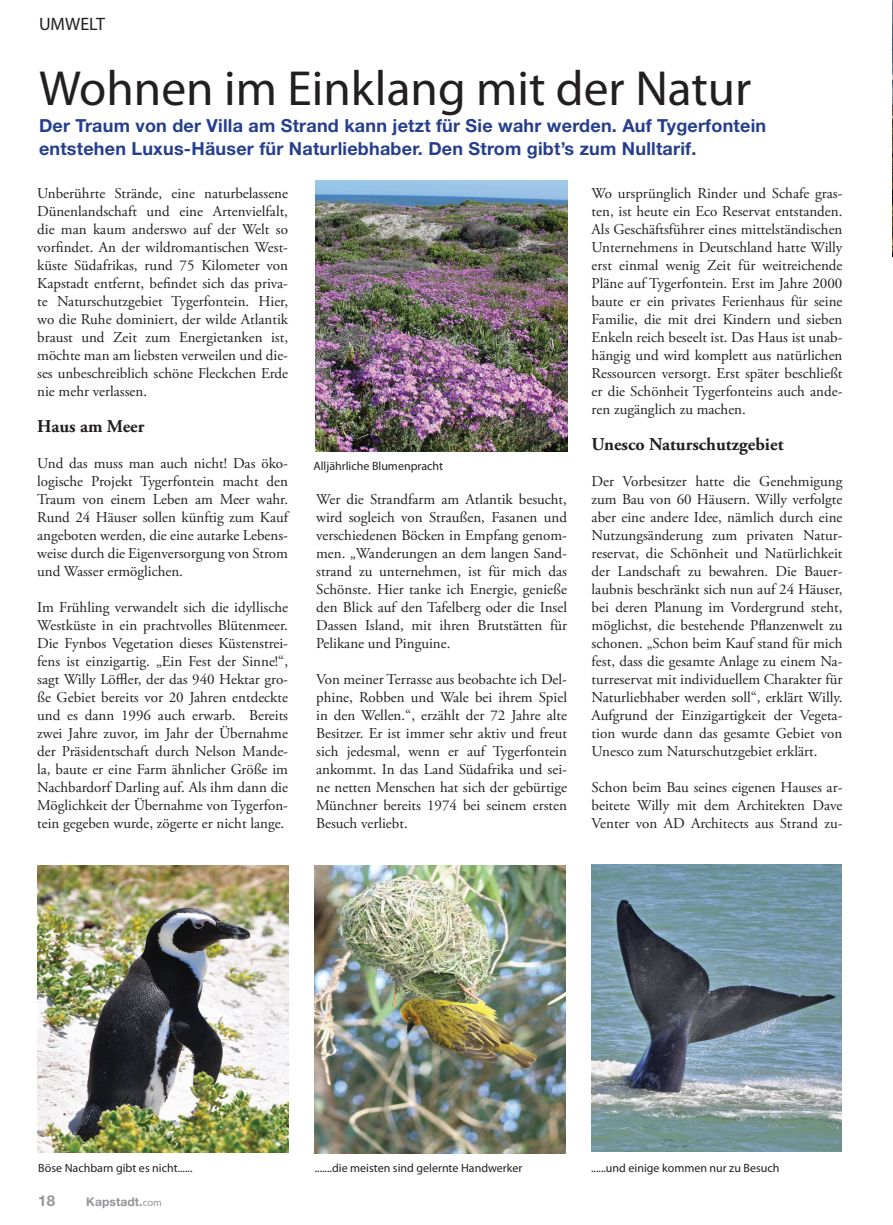
<style>
.page{position:relative;width:893px;height:1225px;background:#fff}
.page>*{position:absolute;margin:0;border:0;box-sizing:border-box;transform-origin:0 0}
.t1{font:49.5px "Myriad Pro";color:#231f20}
.Editorial_Subtitle{font:700 18px "Helvetica Neue LT Std";letter-spacing:.01em;color:#253f8e}
.Editorial_Kontakt{font:700 18px "Adobe Garamond Pro";color:#231f20}
.t2{font:18px "Myriad Pro";color:#231f20}
.Editorial_Kontakt-2{font:15px/18px "Adobe Garamond Pro";color:#231f20;text-align:justify}
.t3{font:700 15px "Helvetica Neue LT Std";color:#939598}
.t4{font:12px "Myriad Pro";color:#231f20}
.t5{font:700 12px "Helvetica Neue LT Std";letter-spacing:.01em;color:#939598}
.s1{font-family:"Myriad Pro";font-weight:400;font-size:10.5px}
</style>
<div class="page">
<img style="left:892px;top:0;width:1px;height:257px">
<img style="left:316px;top:180px;width:251px;height:272px">
<img style="left:591px;top:864px;width:251px;height:287px">
<img style="left:38px;top:865px;width:250px;height:287px">
<img style="left:315px;top:866px;width:251px;height:287px">
<p class="t2" style="left:39px;top:12px;width:68px">UMWELT</p>
<p class="t1" style="left:39px;top:58px;width:714px">Wohnen im Einklang mit der Natur</p>
<p class="Editorial_Subtitle" style="left:39px;top:115px;width:729px">Der Traum von der Villa am Strand kann jetzt für Sie wahr werden. Auf Tygerfontein</p>
<p class="Editorial_Subtitle" style="left:39px;top:137px;width:659px">entstehen Luxus-Häuser für Naturliebhaber. Den Strom gibt’s zum Nulltarif.</p>
<p class="Editorial_Kontakt-2" style="left:37px;top:185px;width:252px">Unberührte Strände, eine naturbelassene Dünenlandschaft und eine Artenvielfalt, die man kaum anderswo auf der Welt so vorfindet. An der wildromantischen West&shy;küste Südafrikas, rund 75 Kilometer von Kapstadt entfernt, befindet sich das priva&shy;te Naturschutzgebiet Tygerfontein. Hier, wo die Ruhe dominiert, der wilde Atlantik braust und Zeit zum Energietanken ist, möchte man am liebsten verweilen und die&shy;ses unbeschreiblich schöne Fleckchen Erde nie mehr verlassen.</p>
<p class="Editorial_Kontakt" style="left:37px;top:416px;width:109px">Haus am Meer</p>
<p class="Editorial_Kontakt-2" style="left:37px;top:455px;width:252px">Und das muss man auch nicht! Das öko&shy;logische Projekt Tygerfontein macht den Traum von einem Leben am Meer wahr.<br>Rund 24 Häuser sollen künftig zum Kauf angeboten werden, die eine autarke Lebens&shy;weise durch die Eigenversorgung von Strom und Wasser ermöglichen.</p>
<p class="Editorial_Kontakt-2" style="left:37px;top:599px;width:252px">Im Frühling verwandelt sich die idyllische Westküste in ein prachtvolles Blütenmeer.<br>Die Fynbos Vegetation dieses Küstenstrei&shy;fens ist einzigartig. „Ein Fest der Sinne!“, sagt Willy Löffler, der das 940 Hektar gro&shy;ße Gebiet bereits vor 20 Jahren entdeckte und es dann 1996 auch erwarb. Bereits zwei Jahre zuvor, im Jahr der Übernahme der Präsidentschaft durch Nelson Mande&shy;la, baute er eine Farm ähnlicher Größe im Nachbardorf Darling auf. Als ihm dann die Möglichkeit der Übernahme von Tygerfon&shy;tein gegeben wurde, zögerte er nicht lange.</p>
<p class="t4" style="left:313px;top:458px;width:131px">Alljährliche Blumenpracht</p>
<p class="Editorial_Kontakt-2" style="left:316px;top:491px;width:252px">Wer die Strandfarm am Atlantik besucht, wird sogleich von Straußen, Fasanen und verschiedenen Böcken in Empfang genom&shy;men. „Wanderungen an dem langen Sand&shy;strand zu unternehmen, ist für mich das Schönste. Hier tanke ich Energie, genieße den Blick auf den Tafelberg oder die Insel Dassen Island, mit ihren Brutstätten für Pelikane und Pinguine.</p>
<p class="Editorial_Kontakt-2" style="left:316px;top:671px;width:252px">Von meiner Terrasse aus beobachte ich Del&shy;phine, Robben und Wale bei ihrem Spiel in den Wellen.“, erzählt der 72 Jahre alte Besitzer. Er ist immer sehr aktiv und freut sich jedesmal, wenn er auf Tygerfontein ankommt. In das Land Südafrika und sei&shy;ne netten Menschen hat sich der gebürtige Münchner bereits 1974 bei seinem ersten Besuch verliebt.</p>
<p class="Editorial_Kontakt-2" style="left:592px;top:185px;width:252px">Wo ursprünglich Rinder und Schafe gras&shy;ten, ist heute ein Eco Reservat entstanden.<br>Als Geschäftsführer eines mittelständischen Unternehmens in Deutschland hatte Willy erst einmal wenig Zeit für weitreichende Pläne auf Tygerfontein. Erst im Jahre 2000 baute er ein privates Ferienhaus für seine Familie, die mit drei Kindern und sieben Enkeln reich beseelt ist. Das Haus ist unab&shy;hängig und wird komplett aus natürlichen Ressourcen versorgt. Erst später beschließt er die Schönheit Tygerfonteins auch ande&shy;ren zugänglich zu machen.</p>
<p class="Editorial_Kontakt" style="left:592px;top:434px;width:193px">Unesco Naturschutzgebiet</p>
<p class="Editorial_Kontakt-2" style="left:592px;top:473px;width:252px">Der Vorbesitzer hatte die Genehmigung zum Bau von 60 Häusern. Willy verfolgte aber eine andere Idee, nämlich durch eine Nutzungsänderung zum privaten Natur&shy;reservat, die Schönheit und Natürlichkeit der Landschaft zu bewahren. Die Bauer&shy;laubnis beschränkt sich nun auf 24 Häuser, bei deren Planung im Vordergrund steht, möglichst, die bestehende Pflanzenwelt zu schonen. „Schon beim Kauf stand für mich fest, dass die gesamte Anlage zu einem Na&shy;turreservat mit individuellem Charakter für Naturliebhaber werden soll“, erklärt Willy.<br>Aufgrund der Einzigartigkeit der Vegeta&shy;tion wurde dann das gesamte Gebiet von Unesco zum Naturschutzgebiet erklärt.</p>
<p class="Editorial_Kontakt-2" style="left:592px;top:779px;width:252px">Schon beim Bau seines eigenen Hauses ar&shy;beitete Willy mit dem Architekten Dave Venter von AD Architects aus Strand zu-</p>
<p class="t4" style="left:38px;top:1160px;width:156px">Böse Nachbarn gibt es nicht......</p>
<p class="t4" style="left:315px;top:1160px;width:209px">.......die meisten sind gelernte Handwerker</p>
<p class="t4" style="left:591px;top:1160px;width:190px">......und einige kommen nur zu Besuch</p>
<p class="t3" style="left:38px;top:1191px;width:18px">18</p>
<p class="t5" style="left:86px;top:1194px;width:77px">Kapstadt.<span class="s1">com</span></p>
</div>
